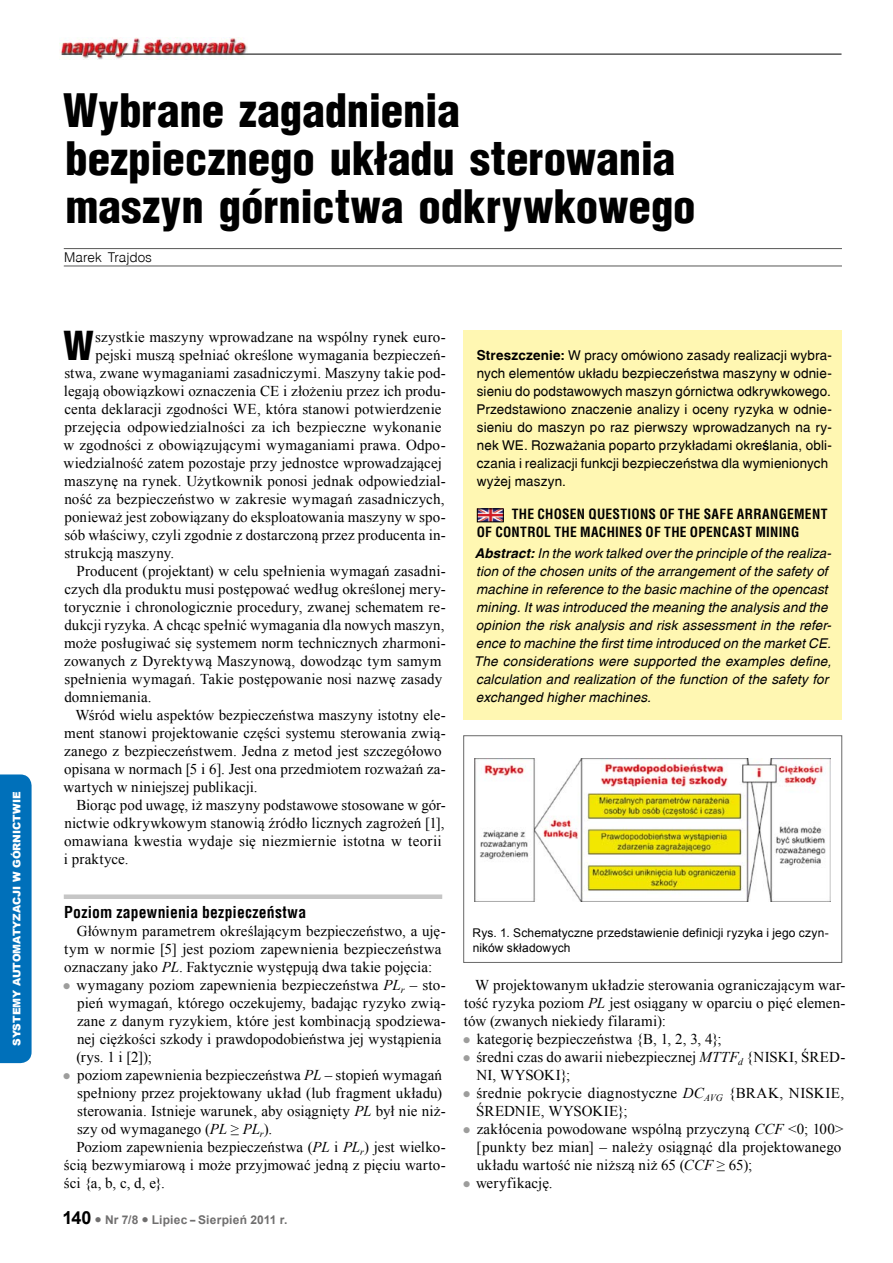
<style>
.page{position:relative;width:893px;height:1263px;background:#fff}
.page>*{position:absolute;margin:0;border:0;box-sizing:border-box;transform-origin:0 0}
.t1{font:900 45px/48px "Switzerland Cond";color:#000}
.t2{font:900 39px "Switzerland Cond";color:#000}
.t3{font:700 15.75px "Switzerland Condensed";letter-spacing:.01em;color:#000}
.t4{font:15px "Times New Roman";letter-spacing:.01em;color:#000}
.t5{font:italic 13.5px/18px "Switzerland";letter-spacing:.01em;color:#000}
.t6{font:13.5px/18px "Switzerland";letter-spacing:.01em;color:#000}
.t7{font:700 13.5px/18px "Switzerland Condensed";letter-spacing:.015em;color:#000}
.t8{font:300 13.5px "Switzerland";color:#000}
.t9{font:12px/14.4px "Arial";letter-spacing:.01em;color:#000}
.t10{font:700 12px "Arial";letter-spacing:.02em;color:#706f6f}
.t11{font:900 10.5px "Arial";color:#fff}
.s1{font-style:italic}
.s2{font-size:18px;color:#000}
.s3{font-weight:700}
</style>
<div class="page">
<img style="left:60px;top:38px;width:187px;height:22px">
<svg style="left:62px;top:54px;width:20px;height:1px"></svg>
<svg style="left:88px;top:54px;width:27px;height:1px"></svg>
<hr style="left:123px;top:54px;width:718px;height:1px;background:#000">
<div style="left:0;top:774px;width:32px;height:289px;background:#0070ba"></div>
<img style="left:475px;top:758px;width:356px;height:143px">
<div style="left:463px;top:735px;width:379px;height:228px;border:1px solid #686868"></div>
<div style="left:64px;top:894px;width:378px;height:5px;background:#c6c6c6"></div>
<hr style="left:64px;top:248px;width:778px;height:1px;background:#575756">
<hr style="left:64px;top:266px;width:778px;height:1px;background:#575756">
<div style="left:463px;top:330px;width:378px;height:390px;background:#fff7b2"></div>
<img style="left:479px;top:511px;width:22px;height:9px">
<div style="left:477px;top:509px;width:26px;height:13px;border:1px solid #000"></div>
<p class="t11" style="left:9px;top:1046px;width:255px;rotate:-90deg">SYSTEMY AUTOMATYZACJI W GÓRNICTWIE</p>
<h1 class="t1" style="left:63px;top:85px;width:634px">Wybrane zagadnienia bezpiecznego układu sterowania maszyn górnictwa odkrywkowego</h1>
<p class="t8" style="left:64px;top:249px;width:89px">Marek Trajdos</p>
<h2 class="t2" style="left:63px;top:321px;width:32px">W</h2>
<p class="t4" style="left:95px;top:327px;width:352px">szystkie maszyny wprowadzane na wspólny rynek euro-</p>
<p class="t4" style="left:95px;top:345px;width:352px">pejski muszą spełniać określone wymagania bezpieczeń-</p>
<p class="t4" style="left:64px;top:363px;width:383px">stwa, zwane wymaganiami zasadniczymi. Maszyny takie pod-</p>
<p class="t4" style="left:64px;top:381px;width:383px">legają obowiązkowi oznaczenia CE i złożeniu przez ich produ-</p>
<p class="t4" style="left:64px;top:399px;width:378px">centa deklaracji zgodności WE, która stanowi potwierdzenie</p>
<p class="t4" style="left:64px;top:417px;width:378px">przejęcia odpowiedzialności za ich bezpieczne wykonanie</p>
<p class="t4" style="left:64px;top:435px;width:384px">w zgodności z obowiązującymi wymaganiami prawa. Odpo-</p>
<p class="t4" style="left:64px;top:453px;width:380px">wiedzialność zatem pozostaje przy jednostce wprowadzającej</p>
<p class="t4" style="left:64px;top:471px;width:383px">maszynę na rynek. Użytkownik ponosi jednak odpowiedzial-</p>
<p class="t4" style="left:64px;top:489px;width:382px">ność za bezpieczeństwo w zakresie wymagań zasadniczych,</p>
<p class="t4" style="left:64px;top:507px;width:383px">ponieważ jest zobowiązany do eksploatowania maszyny w spo-</p>
<p class="t4" style="left:64px;top:525px;width:383px">sób właściwy, czyli zgodnie z dostarczoną przez producenta in-</p>
<p class="t4" style="left:64px;top:543px;width:111px">strukcją maszyny.</p>
<p class="t4" style="left:77px;top:561px;width:371px">Producent (projektant) w celu spełnienia wymagań zasadni-</p>
<p class="t4" style="left:64px;top:579px;width:383px">czych dla produktu musi postępować według określonej mery-</p>
<p class="t4" style="left:64px;top:597px;width:383px">torycznie i chronologicznie procedury, zwanej schematem re-</p>
<p class="t4" style="left:64px;top:615px;width:381px">dukcji ryzyka. A chcąc spełnić wymagania dla nowych maszyn,</p>
<p class="t4" style="left:64px;top:633px;width:383px">może posługiwać się systemem norm technicznych zharmoni-</p>
<p class="t4" style="left:64px;top:651px;width:379px">zowanych z Dyrektywą Maszynową, dowodząc tym samym</p>
<p class="t4" style="left:64px;top:669px;width:379px">spełnienia wymagań. Takie postępowanie nosi nazwę zasady</p>
<p class="t4" style="left:64px;top:687px;width:89px">domniemania.</p>
<p class="t4" style="left:75px;top:705px;width:372px">Wśród wielu aspektów bezpieczeństwa maszyny istotny ele-</p>
<p class="t4" style="left:64px;top:723px;width:383px">ment stanowi projektowanie części systemu sterowania zwią-</p>
<p class="t4" style="left:64px;top:741px;width:379px">zanego z bezpieczeństwem. Jedna z metod jest szczegółowo</p>
<p class="t4" style="left:64px;top:759px;width:383px">opisana w normach [5 i 6]. Jest ona przedmiotem rozważań za-</p>
<p class="t4" style="left:64px;top:777px;width:195px">wartych w niniejszej publikacji.</p>
<p class="t4" style="left:77px;top:795px;width:371px">Biorąc pod uwagę, iż maszyny podstawowe stosowane w gór-</p>
<p class="t4" style="left:64px;top:813px;width:382px">nictwie odkrywkowym stanowią źródło licznych zagrożeń [1],</p>
<p class="t4" style="left:64px;top:831px;width:379px">omawiana kwestia wydaje się niezmiernie istotna w teorii</p>
<p class="t4" style="left:64px;top:849px;width:66px">i praktyce.</p>
<p class="t3" style="left:64px;top:903px;width:243px">POZIOM ZAPEWNIENIA BEZPIECZEŃSTWA</p>
<p class="t4" style="left:77px;top:921px;width:370px">Głównym parametrem określającym bezpieczeństwo, a uję-</p>
<p class="t4" style="left:64px;top:939px;width:379px">tym w normie [5] jest poziom zapewnienia bezpieczeństwa</p>
<p class="t4" style="left:64px;top:957px;width:369px">oznaczany jako <span class="s1">PL</span>. Faktycznie występują dwa takie pojęcia:</p>
<p class="t4" style="left:76px;top:975px;width:371px">wymagany poziom zapewnienia bezpieczeństwa <span class="s1">PL</span><sub>r</sub> – sto-</p>
<p class="t4" style="left:77px;top:993px;width:370px">pień wymagań, którego oczekujemy, badając ryzyko zwią-</p>
<p class="t4" style="left:77px;top:1011px;width:370px">zane z danym ryzykiem, które jest kombinacją spodziewa-</p>
<p class="t4" style="left:77px;top:1029px;width:366px">nej ciężkości szkody i prawdopodobieństwa jej wystąpienia</p>
<p class="t4" style="left:77px;top:1047px;width:77px">(rys. 1 i [2]);</p>
<p class="t4" style="left:77px;top:1065px;width:366px">poziom zapewnienia bezpieczeństwa <span class="s1">PL</span> – stopień wymagań</p>
<p class="t4" style="left:77px;top:1083px;width:366px">spełniony przez projektowany układ (lub fragment układu)</p>
<p class="t4" style="left:77px;top:1101px;width:370px">sterowania. Istnieje warunek, aby osiągnięty <span class="s1">PL</span> był nie niż-</p>
<p class="t4" style="left:77px;top:1119px;width:196px">szy od wymaganego (<span class="s1">PL</span> ≥ <span class="s1">PL</span><sub>r</sub>).</p>
<p class="t4" style="left:77px;top:1137px;width:371px">Poziom zapewnienia bezpieczeństwa (<span class="s1">PL</span> i <span class="s1">PL</span><sub>r</sub>) jest wielko-</p>
<p class="t4" style="left:64px;top:1155px;width:383px">ścią bezwymiarową i może przyjmować jedną z pięciu warto-</p>
<p class="t4" style="left:64px;top:1173px;width:103px">ści {a, b, c, d, e}.</p>
<p class="t10" style="left:62px;top:1212px;width:227px"><span class="s2">140</span> ● Nr 7/8 ● Lipiec – Sierpień 2011 r.</p>
<p class="t6" style="left:477px;top:346px;width:357px"><span class="s3">Streszczenie:</span> W pracy omówiono zasady realizacji wybra&shy;nych elementów układu bezpieczeństwa maszyny w odnie&shy;sieniu do podstawowych maszyn górnictwa odkrywkowego.<br>Przedstawiono znaczenie analizy i oceny ryzyka w odnie&shy;sieniu do maszyn po raz pierwszy wprowadzanych na ry&shy;nek WE. Rozważania poparto przykładami określania, obli&shy;czania i realizacji funkcji bezpieczeństwa dla wymienionych wyżej maszyn.</p>
<p class="t7" style="left:477px;top:505px;width:352px;text-indent:35px">THE CHOSEN QUESTIONS OF THE SAFE ARRANGEMENT<br>OF CONTROL THE MACHINES OF THE OPENCAST MINING</p>
<p class="t5" style="left:474px;top:544px;width:359px"><span class="s3">Abstract:</span> In the work talked over the principle of the realiza&shy;tion of the chosen units of the arrangement of the safety of machine in reference to the basic machine of the opencast mining. It was introduced the meaning the analysis and the opinion the risk analysis and risk assessment in the refer&shy;ence to machine the first time introduced on the market CE.<br>The considerations were supported the examples define, calculation and realization of the function of the safety for exchanged higher machines.</p>
<p class="t9" style="left:473px;top:926px;width:358px">Rys. 1. Schematyczne przedstawienie definicji ryzyka i jego czyn&shy;ników składowych</p>
<p class="t4" style="left:475px;top:975px;width:372px">W projektowanym układzie sterowania ograniczającym war-</p>
<p class="t4" style="left:464px;top:993px;width:383px">tość ryzyka poziom <span class="s1">PL</span> jest osiągany w oparciu o pięć elemen-</p>
<p class="t4" style="left:464px;top:1011px;width:203px">tów (zwanych niekiedy filarami):</p>
<p class="t4" style="left:477px;top:1029px;width:246px">kategorię bezpieczeństwa {B, 1, 2, 3, 4};</p>
<p class="t4" style="left:476px;top:1047px;width:371px">średni czas do awarii niebezpiecznej <span class="s1">MTTF</span><sub>d</sub> {NISKI, ŚRED-</p>
<p class="t4" style="left:476px;top:1065px;width:95px">NI, WYSOKI};</p>
<p class="t4" style="left:476px;top:1083px;width:369px">średnie pokrycie diagnostyczne <span class="s1">DC</span><sub>AVG</sub> {BRAK, NISKIE,</p>
<p class="t4" style="left:476px;top:1101px;width:153px">ŚREDNIE, WYSOKIE};</p>
<p class="t4" style="left:477px;top:1119px;width:368px">zakłócenia powodowane wspólną przyczyną <span class="s1">CCF</span> &lt;0; 100&gt;</p>
<p class="t4" style="left:476px;top:1137px;width:366px">[punkty bez mian] – należy osiągnąć dla projektowanego</p>
<p class="t4" style="left:477px;top:1155px;width:277px">układu wartość nie niższą niż 65 (<span class="s1">CCF</span> ≥ 65);</p>
<p class="t4" style="left:476px;top:1173px;width:78px">weryfikację.</p>
</div>
